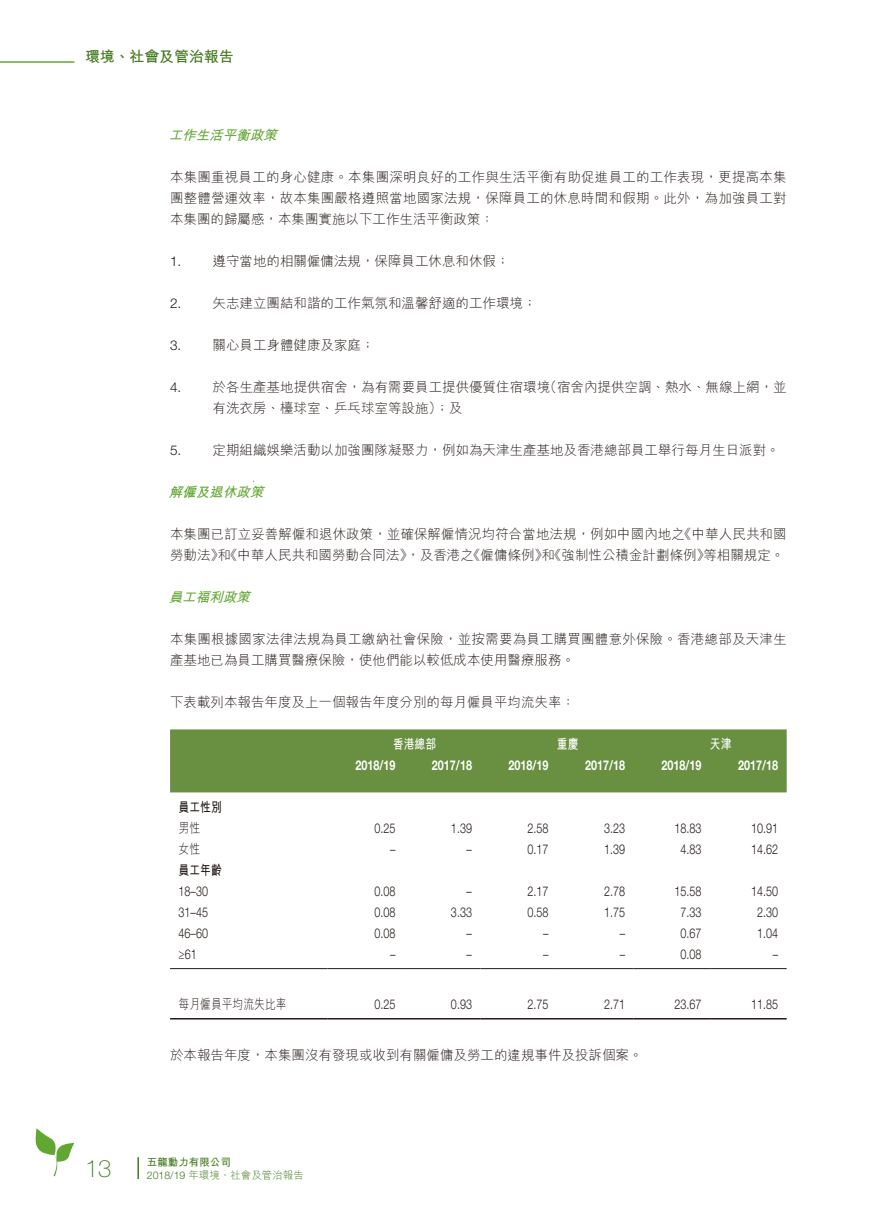
<style>
.page{position:relative;width:893px;height:1212px;background:#fff}
.page>*{position:absolute;margin:0;border:0;box-sizing:border-box;transform-origin:0 0}
.t1{font:100 24px "Helvetica Neue LT Std";color:#43781e}
.t2{font:15px "M Hei HK Bold E Ten B5 H";letter-spacing:-.01em;color:#43781e}
.t3{font:13.5px/21px "M Hei HK Light E Ten B5 H";color:#231916}
.t4{font:300 13.5px "Helvetica Neue LT Std";color:#231916;scale:.8 1}
.t5{font:700 13.5px "Helvetica Neue LT Std";color:#fff;scale:.8 1}
.t6{font:italic 13.5px "M Hei HK Bold E Ten B5 H";color:#62a732}
.t7{font:13.5px "M Hei HK Light E Ten B5 H";color:#231916;scale:.8 1}
.t8{font:13.5px "M Hei HK Bold E Ten B5 H";color:#fff;scale:.8 1}
.t9{font:13.5px "M Hei HK Bold E Ten B5 H";color:#231916;scale:.8 1}
.t10{font:10.5px "M Hei HK Light E Ten B5 H";color:#43781e}
.t11{font:10.5px "M Hei HK Bold E Ten B5 H";color:#43781e}
.s1{font-family:"Helvetica Neue LT Std";font-weight:300}
</style>
<div class="page">
<hr style="left:137px;top:1157px;width:2px;height:22px;background:#43781e">
<hr style="left:0;top:61px;width:74px;height:2px;background:#62a732">
<svg style="left:35px;top:1128px;width:39px;height:48px"></svg>
<div style="left:170px;top:729px;width:617px;height:63px;background:#698f40"></div>
<hr style="left:170px;top:968px;width:157px;height:1px;background:#231916">
<hr style="left:327px;top:968px;width:77px;height:1px;background:#231916">
<hr style="left:404px;top:968px;width:76px;height:1px;background:#231916">
<hr style="left:480px;top:968px;width:77px;height:1px;background:#231916">
<hr style="left:557px;top:968px;width:77px;height:1px;background:#231916">
<hr style="left:634px;top:968px;width:76px;height:1px;background:#231916">
<hr style="left:710px;top:968px;width:77px;height:1px;background:#231916">
<hr style="left:170px;top:1018px;width:157px;height:1px;background:#231916">
<hr style="left:327px;top:1018px;width:77px;height:1px;background:#231916">
<hr style="left:404px;top:1018px;width:76px;height:1px;background:#231916">
<hr style="left:480px;top:1018px;width:77px;height:1px;background:#231916">
<hr style="left:557px;top:1018px;width:77px;height:1px;background:#231916">
<hr style="left:634px;top:1018px;width:76px;height:1px;background:#231916">
<hr style="left:710px;top:1018px;width:77px;height:1px;background:#231916">
<p class="t2" style="left:85px;top:51px;width:150px">環境、社會及管治報告</p>
<p class="t6" style="left:169px;top:129px;width:113px">工作生活平衡政策</p>
<p class="t3" style="left:170px;top:168px;width:618px;text-align:justify">本集團重視員工的身心健康。本集團深明良好的工作與生活平衡有助促進員工的工作表現，更提高本集團整體營運效率，故本集團嚴格遵照當地國家法規，保障員工的休息時間和假期。此外，為加強員工對本集團的歸屬感，本集團實施以下工作生活平衡政策：</p>
<p class="t3" style="left:170px;top:252px;width:341px"><span class="s1">1.</span> 遵守當地的相關僱傭法規，保障員工休息和休假；</p>
<p class="t3" style="left:170px;top:294px;width:368px"><span class="s1">2.</span> 矢志建立團結和諧的工作氣氛和溫馨舒適的工作環境；</p>
<p class="t3" style="left:170px;top:336px;width:206px"><span class="s1">3.</span> 關心員工身體健康及家庭；</p>
<p class="t3" style="left:213px;top:378px;width:576px;text-indent:-43px"><span class="s1">4.</span> 於各生產基地提供宿舍，為有需要員工提供優質住宿環境（宿舍內提供空調、熱水、無線上網，並有洗衣房、檯球室、乒乓球室等設施）；及</p>
<p class="t3" style="left:170px;top:441px;width:611px"><span class="s1">5.</span> 定期組織娛樂活動以加強團隊凝聚力，例如為天津生產基地及香港總部員工舉行每月生日派對。</p>
<p class="t6" style="left:169px;top:486px;width:99px">解僱及退休政策</p>
<p class="t3" style="left:170px;top:525px;width:618px">本集團已訂立妥善解僱和退休政策，並確保解僱情況均符合當地法規，例如中國內地之《中華人民共和國勞動法》和《中華人民共和國勞動合同法》，及香港之《僱傭條例》和《強制性公積金計劃條例》等相關規定。</p>
<p class="t6" style="left:169px;top:591px;width:86px">員工福利政策</p>
<p class="t3" style="left:170px;top:630px;width:618px">本集團根據國家法律法規為員工繳納社會保險，並按需要為員工購買團體意外保險。香港總部及天津生產基地已為員工購買醫療保險，使他們能以較低成本使用醫療服務。</p>
<p class="t3" style="left:170px;top:693px;width:406px">下表載列本報告年度及上一個報告年度分別的每月僱員平均流失率：</p>
<p class="t8" style="left:393px;top:738px;width:55px">香港總部</p>
<p class="t8" style="left:557px;top:738px;width:28px">重慶</p>
<p class="t8" style="left:710px;top:738px;width:28px">天津</p>
<p class="t5" style="left:355px;top:757px;width:52px">2018/19</p>
<p class="t5" style="left:432px;top:757px;width:52px">2017/18</p>
<p class="t5" style="left:508px;top:757px;width:52px">2018/19</p>
<p class="t5" style="left:585px;top:757px;width:52px">2017/18</p>
<p class="t5" style="left:662px;top:757px;width:52px">2018/19</p>
<p class="t5" style="left:738px;top:757px;width:52px">2017/18</p>
<p class="t9" style="left:179px;top:801px;width:55px">員工性別</p>
<p class="t7" style="left:179px;top:822px;width:29px">男性</p>
<p class="t4" style="left:374px;top:823px;width:28px">0.25</p>
<p class="t4" style="left:451px;top:823px;width:28px">1.39</p>
<p class="t4" style="left:527px;top:823px;width:28px">2.58</p>
<p class="t4" style="left:604px;top:823px;width:28px">3.23</p>
<p class="t4" style="left:675px;top:823px;width:35px">18.83</p>
<p class="t4" style="left:751px;top:823px;width:35px">10.91</p>
<p class="t7" style="left:179px;top:843px;width:29px">女性</p>
<p class="t4" style="left:390px;top:844px;width:8px">–</p>
<p class="t4" style="left:467px;top:844px;width:8px">–</p>
<p class="t4" style="left:527px;top:844px;width:28px">0.17</p>
<p class="t4" style="left:604px;top:844px;width:28px">1.39</p>
<p class="t4" style="left:681px;top:844px;width:28px">4.83</p>
<p class="t4" style="left:751px;top:844px;width:35px">14.62</p>
<p class="t9" style="left:179px;top:864px;width:55px">員工年齡</p>
<p class="t4" style="left:179px;top:886px;width:38px">18–30</p>
<p class="t4" style="left:374px;top:886px;width:28px">0.08</p>
<p class="t4" style="left:467px;top:886px;width:8px">–</p>
<p class="t4" style="left:527px;top:886px;width:28px">2.17</p>
<p class="t4" style="left:604px;top:886px;width:28px">2.78</p>
<p class="t4" style="left:675px;top:886px;width:35px">15.58</p>
<p class="t4" style="left:751px;top:886px;width:35px">14.50</p>
<p class="t4" style="left:179px;top:907px;width:38px">31–45</p>
<p class="t4" style="left:374px;top:907px;width:28px">0.08</p>
<p class="t4" style="left:451px;top:907px;width:28px">3.33</p>
<p class="t4" style="left:527px;top:907px;width:28px">0.58</p>
<p class="t4" style="left:604px;top:907px;width:28px">1.75</p>
<p class="t4" style="left:681px;top:907px;width:28px">7.33</p>
<p class="t4" style="left:757px;top:907px;width:28px">2.30</p>
<p class="t4" style="left:179px;top:928px;width:38px">46–60</p>
<p class="t4" style="left:374px;top:928px;width:28px">0.08</p>
<p class="t4" style="left:467px;top:928px;width:8px">–</p>
<p class="t4" style="left:543px;top:928px;width:8px">–</p>
<p class="t4" style="left:620px;top:928px;width:8px">–</p>
<p class="t4" style="left:681px;top:928px;width:28px">0.67</p>
<p class="t4" style="left:757px;top:928px;width:28px">1.04</p>
<p class="t4" style="left:179px;top:949px;width:24px">≥61</p>
<p class="t4" style="left:390px;top:949px;width:8px">–</p>
<p class="t4" style="left:467px;top:949px;width:8px">–</p>
<p class="t4" style="left:543px;top:949px;width:8px">–</p>
<p class="t4" style="left:620px;top:949px;width:8px">–</p>
<p class="t4" style="left:681px;top:949px;width:28px">0.08</p>
<p class="t4" style="left:773px;top:949px;width:8px">–</p>
<p class="t7" style="left:179px;top:999px;width:136px">每月僱員平均流失比率</p>
<p class="t4" style="left:374px;top:1000px;width:28px">0.25</p>
<p class="t4" style="left:451px;top:1000px;width:28px">0.93</p>
<p class="t4" style="left:527px;top:1000px;width:28px">2.75</p>
<p class="t4" style="left:604px;top:1000px;width:28px">2.71</p>
<p class="t4" style="left:675px;top:1000px;width:35px">23.67</p>
<p class="t4" style="left:751px;top:1000px;width:35px">11.85</p>
<p class="t3" style="left:170px;top:1046px;width:474px">於本報告年度，本集團沒有發現或收到有關僱傭及勞工的違規事件及投訴個案。</p>
<p class="t11" style="left:147px;top:1158px;width:85px">五龍動力有限公司</p>
<h1 class="t1" style="left:85px;top:1159px;width:28px">13</h1>
<p class="t10" style="left:147px;top:1171px;width:158px"><span class="s1">2018/19</span> 年環境、社會及管治報告</p>
</div>
